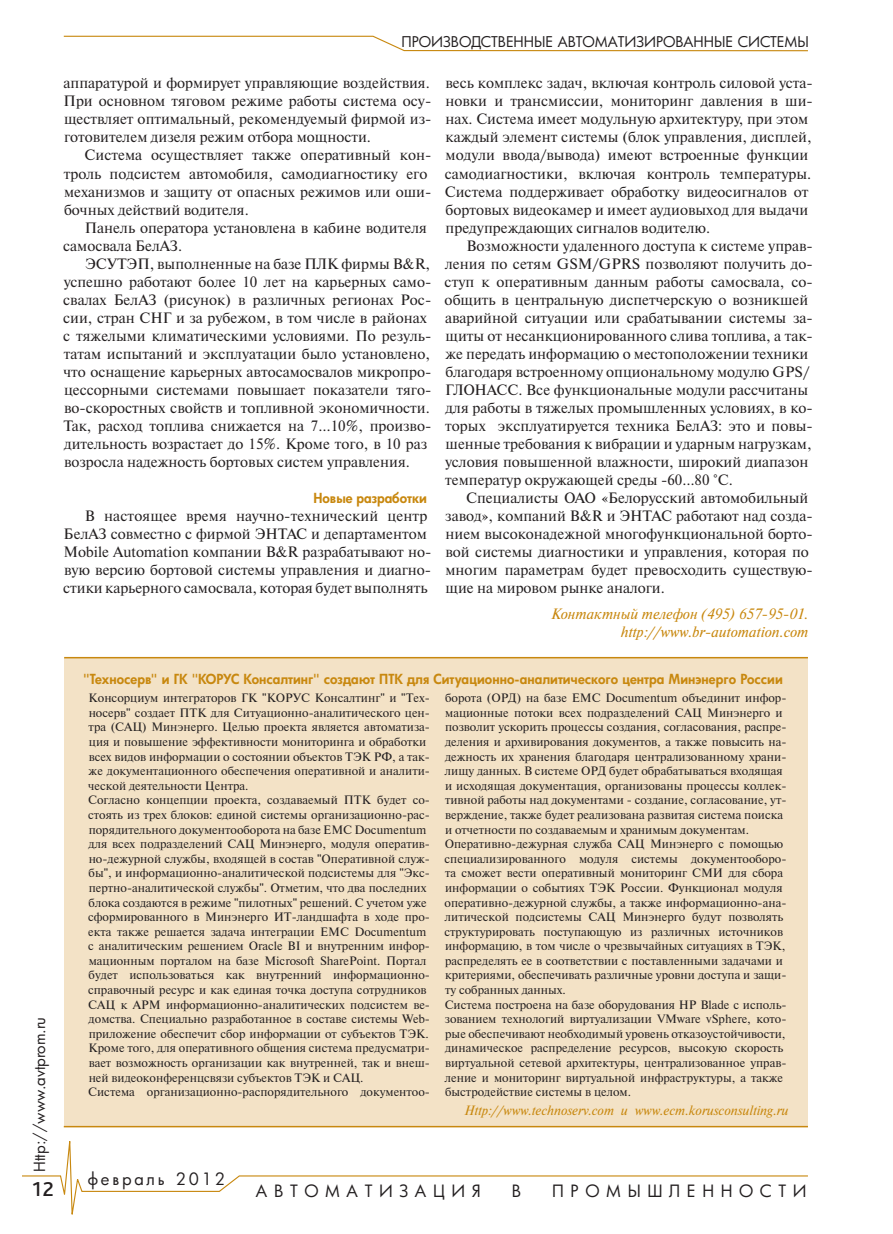
<style>
.page{position:relative;width:893px;height:1234px;background:#fff}
.page>*{position:absolute;margin:0;border:0;box-sizing:border-box;transform-origin:0 0}
.t1{font:500 21px "Bliss Pro";color:#231f20}
.t2{font:16.5px "Futura Cyr";letter-spacing:.4em;color:#231f20}
.t3{font:16.5px "Futura Cyr";letter-spacing:.17em;color:#231f20}
.t4{font:15px/18px "Newton C";color:#231f20}
.t5{font:italic 15px/18px "Newton C";color:#c8880f;text-align:right}
.t6{font:15px "Futura Cyr";color:#231f20}
.t7{font:14.4px "Futura Cyr";letter-spacing:-.005em;color:#231f20}
.t8{font:800 13.5px "Futura Cyr";letter-spacing:.005em;color:#c8880f}
.t9{font:italic 13.5px "Newton C";color:#c8880f}
.t10{font:12.15px/14.5px "Newton";color:#231f20}
</style>
<div class="page">
<svg style="left:22px;top:1126px;width:786px;height:89px"></svg>
<svg style="left:63px;top:35px;width:745px;height:17px"></svg>
<div style="left:64px;top:658px;width:744px;height:468px;background:#f3e2c6"></div>
<hr style="left:64px;top:656px;width:744px;height:2px;background:#c8880f">
<hr style="left:64px;top:1125px;width:744px;height:2px;background:#c8880f">
<p class="t7" style="left:402px;top:33px;width:409px">ПРОИЗВОДСТВЕННЫЕ АВТОМАТИЗИРОВАННЫЕ СИСТЕМЫ</p>
<p class="t4" style="left:64px;top:74px;width:369px;text-align:justify">аппаратурой и формирует управляющие воздействия.<br>При основном тяговом режиме работы система осу&shy;ществляет оптимальный, рекомендуемый фирмой из&shy;готовителем дизеля режим отбора мощности.</p>
<p class="t4" style="left:64px;top:146px;width:369px;text-indent:21px">Система осуществляет также оперативный кон&shy;троль подсистем автомобиля, самодиагностику его механизмов и защиту от опасных режимов или оши&shy;бочных действий водителя.</p>
<p class="t4" style="left:63px;top:218px;width:365px;text-indent:22px">Панель оператора установлена в кабине водителя самосвала БелАЗ.</p>
<p class="t4" style="left:63px;top:254px;width:370px;text-indent:22px">ЭСУТЭП, выполненные на базе ПЛК фирмы B&amp;R, успешно работают более 10 лет на карьерных само&shy;свалах БелАЗ (рисунок) в различных регионах Рос&shy;сии, стран СНГ и за рубежом, в том числе в районах с тяжелыми климатическими условиями. По резуль&shy;татам испытаний и эксплуатации было установлено, что оснащение карьерных автосамосвалов микропро&shy;цессорными системами повышает показатели тяго&shy;во-скоростных свойств и топливной экономичности.<br>Так, расход топлива снижается на 7…10%, произво&shy;дительность возрастает до 15%. Кроме того, в 10 раз возросла надежность бортовых систем управления.</p>
<p class="t8" style="left:313px;top:489px;width:115px">Новые разработки</p>
<p class="t4" style="left:63px;top:506px;width:370px;text-indent:22px">В настоящее время научно-технический центр БелАЗ совместно с фирмой ЭНТАС и департаментом Mobile Automation компании B&amp;R разрабатывают но&shy;вую версию бортовой системы управления и диагно&shy;стики карьерного самосвала, которая будет выполнять</p>
<p class="t4" style="left:445px;top:74px;width:370px">весь комплекс задач, включая контроль силовой уста&shy;новки и трансмиссии, мониторинг давления в ши&shy;нах. Система имеет модульную архитектуру, при этом каждый элемент системы (блок управления, дисплей, модули ввода/вывода) имеют встроенные функции самодиагностики, включая контроль температуры.<br>Система поддерживает обработку видеосигналов от бортовых видеокамер и имеет аудиовыход для выдачи предупреждающих сигналов водителю.</p>
<p class="t4" style="left:445px;top:236px;width:370px;text-indent:22px">Возможности удаленного доступа к системе управ&shy;ления по сетям GSM/GPRS позволяют получить до&shy;ступ к оперативным данным работы самосвала, со&shy;общить в центральную диспетчерскую о возникшей аварийной ситуации или срабатывании системы за&shy;щиты от несанкционированного слива топлива, а так&shy;же передать информацию о местоположении техники благодаря встроенному опциональному модулю GPS/ ГЛОНАСС. Все функциональные модули рассчитаны для работы в тяжелых промышленных условиях, в ко&shy;торых эксплуатируется техника БелАЗ: это и повы&shy;шенные требования к вибрации и ударным нагрузкам, условия повышенной влажности, широкий диапазон температур окружающей среды -60…80 °С.</p>
<p class="t4" style="left:445px;top:488px;width:369px;text-indent:21px">Специалисты ОАО «Белорусский автомобильный завод», компаний B&amp;R и ЭНТАС работают над созда&shy;нием высоконадежной многофункциональной борто&shy;вой системы диагностики и управления, которая по многим параметрам будет превосходить существую&shy;щие на мировом рынке аналоги.</p>
<p class="t5" style="left:550px;top:605px;width:259px">Контактный телефон (495) 657-95-01. http://www.br-automation.com</p>
<p class="t8" style="left:83px;top:671px;width:701px">"Техносерв" и ГК "КОРУС Консалтинг" создают ПТК для Ситуационно-аналитического центра Минэнерго России</p>
<p class="t10" style="left:88px;top:690px;width:343px">Консорциум интеграторов ГК "КОРУС Консалтинг" и "Тех&shy;носерв" создает ПТК для Ситуационно-аналитического цен&shy;тра (САЦ) Минэнерго. Целью проекта является автоматиза&shy;ция и повышение эффективности мониторинга и обработки всех видов информации о состоянии объектов ТЭК РФ, а так&shy;же документационного обеспечения оперативной и аналити&shy;ческой деятельности Центра.<br>Согласно концепции проекта, создаваемый ПТК будет со&shy;стоять из трех блоков: единой системы организационно-рас&shy;порядительного документооборота на базе EMC Documentum для всех подразделений САЦ Минэнерго, модуля оператив&shy;но-дежурной службы, входящей в состав "Оперативной служ&shy;бы", и информационно-аналитической подсистемы для "Экс&shy;пертно-аналитической службы". Отметим, что два последних блока создаются в режиме "пилотных" решений. С учетом уже сформированного в Минэнерго ИТ-ландшафта в ходе про&shy;екта также решается задача интеграции EMC Documentum с аналитическим решением Oracle BI и внутренним инфор&shy;мационным порталом на базе Microsoft SharePoint. Портал будет использоваться как внутренний информационно&shy;справочный ресурс и как единая точка доступа сотрудников САЦ к АРМ информационно-аналитических подсистем ве&shy;домства. Специально разработанное в составе системы Web&shy;приложение обеспечит сбор информации от субъектов ТЭК.<br>Кроме того, для оперативного общения система предусматри&shy;вает возможность организации как внутренней, так и внеш&shy;ней видеоконференцсвязи субъектов ТЭК и САЦ.<br>Система организационно-распорядительного документоо-</p>
<p class="t10" style="left:445px;top:690px;width:343px">борота (ОРД) на базе EMC Documentum объединит инфор&shy;мационные потоки всех подразделений САЦ Минэнерго и позволит ускорить процессы создания, согласования, распре&shy;деления и архивирования документов, а также повысить на&shy;дежность их хранения благодаря централизованному храни&shy;лищу данных. В системе ОРД будет обрабатываться входящая и исходящая документация, организованы процессы коллек&shy;тивной работы над документами - создание, согласование, ут&shy;верждение, также будет реализована развитая система поиска и отчетности по создаваемым и хранимым документам.<br>Оперативно-дежурная служба САЦ Минэнерго с помощью специализированного модуля системы документооборо&shy;та сможет вести оперативный мониторинг СМИ для сбора информации о событиях ТЭК России. Функционал модуля оперативно-дежурной службы, а также информационно-ана&shy;литической подсистемы САЦ Минэнерго будут позволять структурировать поступающую из различных источников информацию, в том числе о чрезвычайных ситуациях в ТЭК, распределять ее в соответствии с поставленными задачами и критериями, обеспечивать различные уровни доступа и защи&shy;ту собранных данных.<br>Система построена на базе оборудования HP Blade с исполь&shy;зованием технологий виртуализации VMware vSphere, кото&shy;рые обеспечивают необходимый уровень отказоустойчивости, динамическое распределение ресурсов, высокую скорость виртуальной сетевой архитектуры, централизованное управ&shy;ление и мониторинг виртуальной инфраструктуры, а также быстродействие системы в целом.</p>
<p class="t6" style="left:30px;top:1171px;width:157px;rotate:-90deg">Http://www.avtprom.ru</p>
<p class="t9" style="left:464px;top:1102px;width:326px">Http://www.technoserv.com и www.ecm.korusconsulting.ru</p>
<h2 class="t3" style="left:88px;top:1168px;width:139px">февраль 2012</h2>
<h1 class="t1" style="left:33px;top:1175px;width:23px">12</h1>
<h2 class="t2" style="left:256px;top:1180px;width:226px">АВТОМАТИЗАЦИЯ</h2>
<h2 class="t2" style="left:512px;top:1180px;width:11px">В</h2>
<h2 class="t2" style="left:552px;top:1180px;width:256px">ПРОМЫШЛЕННОСТИ</h2>
</div>
